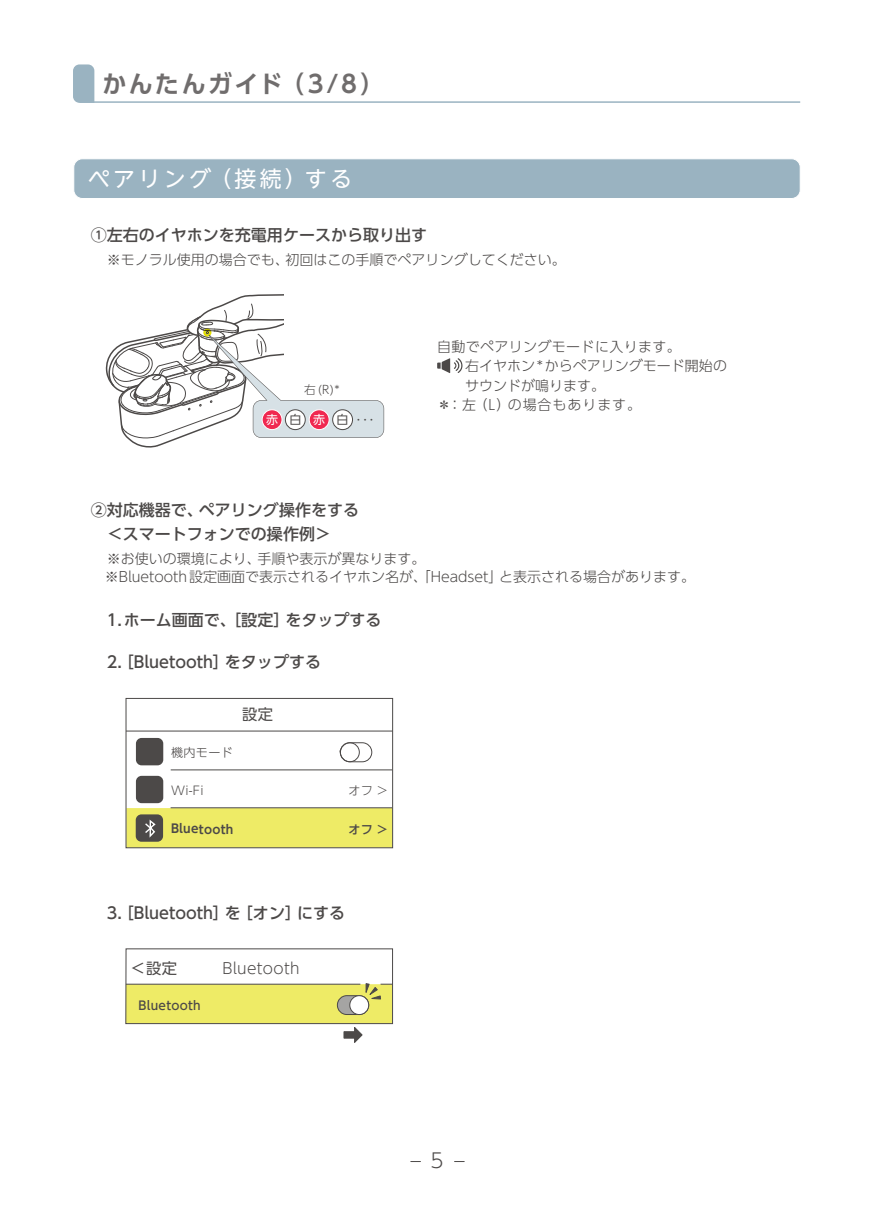
<style>
.page{position:relative;width:874px;height:1225px;background:#fff}
.page>*{position:absolute;margin:0;border:0;box-sizing:border-box;transform-origin:0 0}
.t1{font:700 24px "UD Shin Go Pro De";letter-spacing:.095em;color:#706d6d}
.t2{font:22px "UD Shin Go NT Pr 6 N";letter-spacing:.15em;color:#fff}
.t3{font:300 20px "UD Shin Go Pro";color:#4c4948}
.t4{font:500 16px/24px "UD Shin Go Pro";color:#4c4948}
.t5{font:300 15.2px "UD Shin Go Pro";letter-spacing:.02em;color:#4c4948}
.t6{font:15.2px "UD Shin Go Pro";color:#4c4948}
.t7{font:300 14px/20px "UD Shin Go Pro";color:#4c4948}
.t8{font:300 14px "UD Shin Go Pro";letter-spacing:.025em;color:#4c4948}
.t9{font:300 14px "UD Shin Go Pro";letter-spacing:.065em;color:#4c4948}
.t10{font:300 12px "UD Shin Go Pro";letter-spacing:.02em;color:#4c4948}
.t11{font:500 12px "UD Shin Go Pro";letter-spacing:.02em;color:#4c4948}
.t12{font:700 12px "UD Shin Go Pro De";letter-spacing:.02em;color:#4c4948}
.t13{font:300 11.6px "UD Shin Go NT Pro";color:#4c4948}
.t14{font:300 11.2px "UD Shin Go Pro";color:#4c4948;scale:.9 1}
.s1{font-weight:400;font-size:12px;color:#fff}
.s2{font-weight:400;font-size:12px}
</style>
<div class="page">
<div style="left:74px;top:159px;width:725px;height:39px;background:#9ab3c1;border-radius:9px"></div>
<div style="left:73px;top:158px;width:727px;height:41px;border:1px solid #fff;border-radius:9px"></div>
<svg style="left:73px;top:64px;width:22px;height:39px"></svg>
<hr style="left:79px;top:101px;width:720px;height:2px;background:#9ab3c1">
<div style="left:126px;top:808px;width:266px;height:39px;background:#eeeb66"></div>
<div style="left:125px;top:698px;width:268px;height:150px;border:1px solid #4c4948"></div>
<hr style="left:126px;top:730px;width:266px;height:1px;background:#4c4948">
<hr style="left:171px;top:769px;width:221px;height:1px;background:#4c4948">
<div style="left:136px;top:738px;width:27px;height:27px;background:#4c4948;border-radius:6px"></div>
<svg style="left:339px;top:742px;width:33px;height:20px"></svg>
<div style="left:340px;top:742px;width:19px;height:20px;border:1px solid #4c4948;border-radius:50%"></div>
<hr style="left:170px;top:807px;width:222px;height:1px;background:#4c4948">
<div style="left:136px;top:776px;width:27px;height:27px;background:#4c4948;border-radius:6px"></div>
<div style="left:136px;top:814px;width:27px;height:27px;background:#4c4948;border-radius:6px"></div>
<svg style="left:145px;top:819px;width:11px;height:19px"></svg>
<div style="left:126px;top:984px;width:266px;height:39px;background:#eeeb66"></div>
<div style="left:125px;top:948px;width:268px;height:76px;border:1px solid #4c4948"></div>
<hr style="left:126px;top:984px;width:234px;height:1px;background:#4c4948">
<div style="left:337px;top:995px;width:31px;height:19px;background:#a5a4a3;border-radius:9px"></div>
<div style="left:337px;top:995px;width:32px;height:19px;border:1px solid #4c4948;border-radius:9px"></div>
<div style="left:349px;top:995px;width:19px;height:19px;background:#fff;border-radius:50%"></div>
<div style="left:349px;top:995px;width:20px;height:19px;border:1px solid #4c4948;border-radius:50%"></div>
<svg style="left:343px;top:1027px;width:19px;height:16px"></svg>
<svg style="left:365px;top:983px;width:27px;height:16px"></svg>
<svg style="left:437px;top:358px;width:25px;height:15px"></svg>
<svg style="left:105px;top:294px;width:279px;height:154px"></svg>
<h1 class="t1" style="left:102px;top:64px;width:283px">かんたんガイド（3/8）</h1>
<h2 class="t2" style="left:88px;top:161px;width:265px">ペアリング（接続）する</h2>
<p class="t4" style="left:91px;top:222px;width:337px">①左右のイヤホンを充電用ケースから取り出す</p>
<p class="t7" style="left:107px;top:249px;width:460px">※モノラル使用の場合でも、初回はこの手順でペアリングしてください。</p>
<p class="t13" style="left:304px;top:380px;width:37px">右(R)*</p>
<p class="t14" style="left:266px;top:410px;width:124px"><span class="s1">赤</span> <span class="s2">白</span> <span class="s1">赤</span> <span class="s2">白</span>・・・</p>
<p class="t8" style="left:437px;top:335px;width:245px">自動でペアリングモードに入ります。</p>
<p class="t7" style="left:465px;top:355px;width:263px">右イヤホン*からペアリングモード開始のサウンドが鳴ります。</p>
<p class="t9" style="left:437px;top:393px;width:205px">＊：左（L）の場合もあります。</p>
<p class="t4" style="left:91px;top:498px;width:269px">②対応機器で、ペアリング操作をする　＜スマートフォンでの操作例＞</p>
<p class="t7" style="left:91px;top:549px;width:605px;line-height:18px;text-indent:16px">※お使いの環境により、手順や表示が異なります。<br>　※Bluetooth設定画面で表示されるイヤホン名が、「Headset」と表示される場合があります。</p>
<p class="t4" style="left:91px;top:607px;width:292px">　1.ホーム画面で、［設定］をタップする</p>
<p class="t4" style="left:91px;top:649px;width:232px">　2.［Bluetooth］をタップする</p>
<p class="t6" style="left:242px;top:702px;width:32px">設定</p>
<p class="t10" style="left:171px;top:742px;width:63px">機内モード</p>
<p class="t10" style="left:171px;top:780px;width:34px">Wi-Fi</p>
<p class="t10" style="left:348px;top:781px;width:40px">オフ &gt;</p>
<p class="t12" style="left:171px;top:819px;width:64px">Bluetooth</p>
<p class="t11" style="left:348px;top:819px;width:40px">オフ &gt;</p>
<p class="t4" style="left:91px;top:900px;width:256px">　3.［Bluetooth］を［オン］にする</p>
<p class="t6" style="left:131px;top:955px;width:47px">&lt;設定</p>
<p class="t5" style="left:222px;top:956px;width:79px">Bluetooth</p>
<p class="t11" style="left:139px;top:995px;width:63px">Bluetooth</p>
<h3 class="t3" style="left:430px;top:1144px;width:15px">5</h3>
</div>
